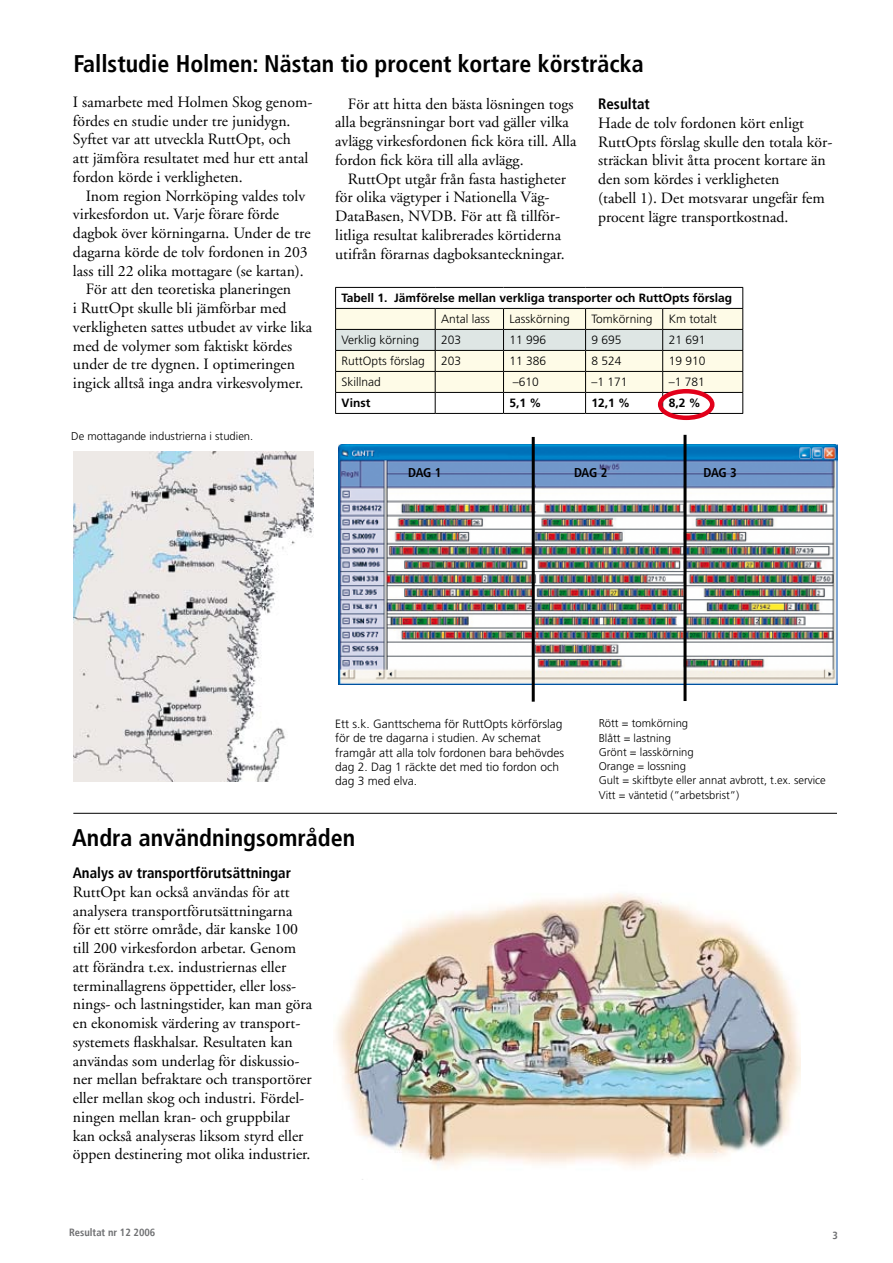
<style>
.page{position:relative;width:893px;height:1263px;background:#fff}
.page>*{position:absolute;margin:0;border:0;box-sizing:border-box;transform-origin:0 0}
.t1{font:700 condensed 24px "Frutiger";color:#000}
.t2{font:15.75px/18.8px "Adobe Garamond";color:#000}
.t3{font:700 condensed 15px "Frutiger";color:#000}
.t4{font:700 condensed 12.75px "Frutiger";color:#000}
.t5{font:300 12px/14.2px "Frutiger";color:#000}
.t6{font:700 12px "Frutiger";color:#000}
.t7{font:300 11.25px/14.2px "Frutiger";color:#000}
.t8{font:700 condensed 10.5px "Frutiger";color:#6f7072}
</style>
<div class="page">
<img style="left:338px;top:445px;width:499px;height:239px">
<hr style="left:335px;top:287px;width:100px;height:1px;background:#000">
<hr style="left:435px;top:287px;width:68px;height:1px;background:#000">
<hr style="left:503px;top:287px;width:83px;height:1px;background:#000">
<hr style="left:586px;top:287px;width:77px;height:1px;background:#000">
<hr style="left:663px;top:287px;width:80px;height:1px;background:#000">
<svg style="left:335px;top:288px;width:408px;height:125px"></svg>
<hr style="left:335px;top:413px;width:100px;height:1px;background:#000">
<hr style="left:435px;top:413px;width:68px;height:1px;background:#000">
<hr style="left:503px;top:413px;width:83px;height:1px;background:#000">
<hr style="left:586px;top:413px;width:77px;height:1px;background:#000">
<hr style="left:663px;top:413px;width:80px;height:1px;background:#000">
<hr style="left:73px;top:813px;width:764px;height:1px;background:#000">
<img style="left:335px;top:893px;width:466px;height:287px">
<hr style="left:532px;top:437px;width:3px;height:265px;background:#000">
<hr style="left:683px;top:435px;width:3px;height:266px;background:#000">
<div style="left:658px;top:389px;width:56px;height:31px;border:4px solid #e2001a;border-radius:50%"></div>
<img style="left:73px;top:452px;width:241px;height:330px">
<h1 class="t1" style="left:73px;top:50px;width:572px">Fallstudie Holmen: Nästan tio procent kortare körsträcka</h1>
<p class="t2" style="left:73px;top:93px;width:241px">I samarbete med Holmen Skog genom&shy;fördes en studie under tre junidygn.<br>Syftet var att utveckla RuttOpt, och<br>att jämföra resultatet med hur ett antal fordon körde i verkligheten.</p>
<p class="t2" style="left:86px;top:187px;width:221px">Inom region Norrköping valdes tolv</p>
<p class="t2" style="left:73px;top:205px;width:208px">virkesfordon ut. Varje förare förde</p>
<p class="t2" style="left:73px;top:224px;width:239px">dagbok över körningarna. Under de tre</p>
<p class="t2" style="left:73px;top:243px;width:236px">dagarna körde de tolv fordonen in 203</p>
<p class="t2" style="left:73px;top:262px;width:232px">lass till 22 olika mottagare (se kartan).</p>
<p class="t2" style="left:86px;top:280px;width:207px">För att den teoretiska planeringen</p>
<p class="t2" style="left:73px;top:299px;width:215px">i RuttOpt skulle bli jämförbar med</p>
<p class="t2" style="left:73px;top:318px;width:241px">verkligheten sattes utbudet av virke lika</p>
<p class="t2" style="left:73px;top:337px;width:221px">med de volymer som faktiskt kördes</p>
<p class="t2" style="left:73px;top:355px;width:224px">under de tre dygnen. I optimeringen</p>
<p class="t2" style="left:73px;top:374px;width:232px">ingick alltså inga andra virkesvolymer.</p>
<p class="t2" style="left:335px;top:95px;width:243px;text-indent:13px">För att hitta den bästa lösningen togs alla begränsningar bort vad gäller vilka avlägg virkesfordonen fick köra till. Alla fordon fick köra till alla avlägg.</p>
<p class="t2" style="left:335px;top:170px;width:232px;text-indent:13px">RuttOpt utgår från fasta hastigheter för olika vägtyper i Nationella Väg-DataBasen, NVDB. För att få tillför&shy;litliga resultat kalibrerades körtiderna utifrån förarnas dagboksanteckningar.</p>
<p class="t3" style="left:598px;top:95px;width:53px">Resultat</p>
<p class="t2" style="left:598px;top:114px;width:236px">Hade de tolv fordonen kört enligt RuttOpts förslag skulle den totala kör&shy;sträckan blivit åtta procent kortare än den som kördes i verkligheten<br>(tabell 1). Det motsvarar ungefär fem procent lägre transportkostnad.</p>
<p class="t6" style="left:342px;top:291px;width:392px">Tabell 1. Jämförelse mellan verkliga transporter och RuttOpts förslag</p>
<p class="t5" style="left:441px;top:312px;width:50px">Antal lass</p>
<p class="t5" style="left:509px;top:312px;width:62px">Lasskörning</p>
<p class="t5" style="left:592px;top:312px;width:62px">Tomkörning</p>
<p class="t5" style="left:669px;top:312px;width:49px">Km totalt</p>
<p class="t5" style="left:342px;top:333px;width:79px">Verklig körning</p>
<p class="t5" style="left:441px;top:333px;width:22px">203</p>
<p class="t5" style="left:509px;top:333px;width:38px">11 996</p>
<p class="t5" style="left:592px;top:333px;width:32px">9 695</p>
<p class="t5" style="left:669px;top:333px;width:38px">21 691</p>
<p class="t5" style="left:342px;top:354px;width:85px">RuttOpts förslag</p>
<p class="t5" style="left:441px;top:354px;width:22px">203</p>
<p class="t5" style="left:509px;top:354px;width:38px">11 386</p>
<p class="t5" style="left:592px;top:354px;width:32px">8 524</p>
<p class="t5" style="left:669px;top:354px;width:38px">19 910</p>
<p class="t5" style="left:342px;top:375px;width:41px">Skillnad</p>
<p class="t5" style="left:513px;top:375px;width:28px">–610</p>
<p class="t5" style="left:592px;top:375px;width:38px">–1 171</p>
<p class="t5" style="left:669px;top:375px;width:38px">–1 781</p>
<p class="t6" style="left:342px;top:396px;width:30px">Vinst</p>
<p class="t6" style="left:509px;top:396px;width:34px">5,1 %</p>
<p class="t6" style="left:592px;top:396px;width:40px">12,1 %</p>
<p class="t6" style="left:669px;top:396px;width:34px">8,2 %</p>
<p class="t7" style="left:71px;top:429px;width:184px">De mottagande industrierna i studien.</p>
<p class="t4" style="left:408px;top:465px;width:35px">Dag 1</p>
<p class="t4" style="left:574px;top:465px;width:35px">Dag 2</p>
<p class="t4" style="left:703px;top:465px;width:35px">Dag 3</p>
<p class="t5" style="left:335px;top:717px;width:231px">Ett s.k. Ganttschema för RuttOpts körförslag för de tre dagarna i studien. Av schemat framgår att alla tolv fordonen bara behövdes dag 2. Dag 1 räckte det med tio fordon och dag 3 med elva.</p>
<p class="t7" style="left:599px;top:716px;width:229px">Rött = tomkörning<br>Blått = lastning<br>Grönt = lasskörning<br>Orange = lossning<br>Gult = skiftbyte eller annat avbrott, t.ex. service<br>Vitt = väntetid (”arbetsbrist”)</p>
<h1 class="t1" style="left:72px;top:823px;width:284px">Andra användningsområden</h1>
<p class="t3" style="left:73px;top:864px;width:220px">Analys av transportförutsättningar</p>
<p class="t2" style="left:73px;top:883px;width:241px">RuttOpt kan också användas för att analysera transportförutsättningarna för ett större område, där kanske 100 till 200 virkesfordon arbetar. Genom att förändra t.ex. industriernas eller terminallagrens öppettider, eller loss&shy;nings- och lastningstider, kan man göra en ekonomisk värdering av transport&shy;systemets flaskhalsar. Resultaten kan användas som underlag för diskussio&shy;ner mellan befraktare och transportörer eller mellan skog och industri. Fördel&shy;ningen mellan kran- och gruppbilar kan också analyseras liksom styrd eller öppen destinering mot olika industrier.</p>
<p class="t8" style="left:69px;top:1226px;width:88px">Resultat nr 12 2006</p>
<p class="t8" style="left:832px;top:1229px;width:7px">3</p>
</div>
